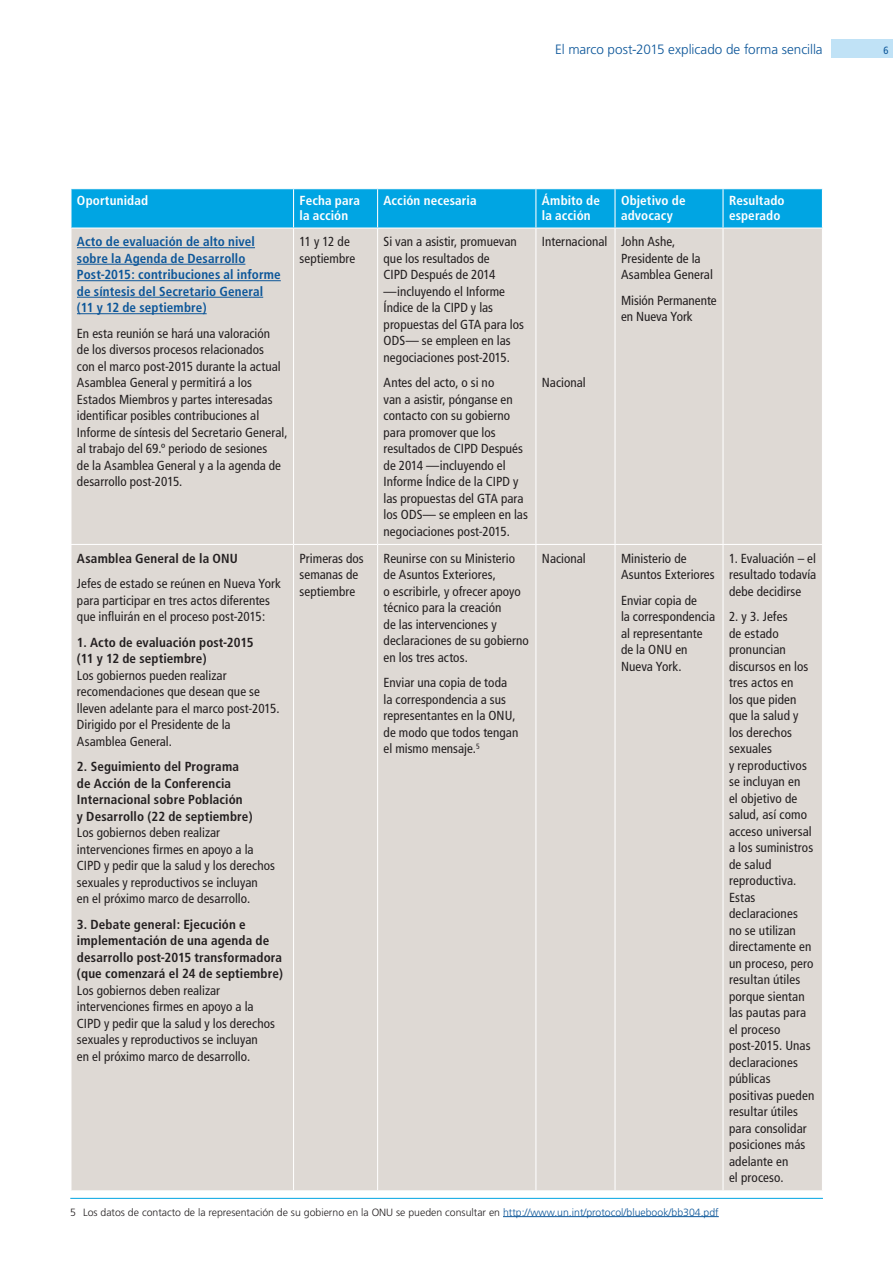
<style>
.page{position:relative;width:893px;height:1263px;background:#fff}
.page>*{position:absolute;margin:0;border:0;box-sizing:border-box;transform-origin:0 0}
.t1{font:300 13.5px "Frutiger";color:#0c5699}
.t2{font:condensed 13.2px/16.5px "Frutiger";letter-spacing:.005em;color:#231f20}
.t3{font:700 condensed 13.2px/16.5px "Frutiger";letter-spacing:.01em;color:#231f20}
.t4{font:700 condensed 13.2px/16.5px "Frutiger";letter-spacing:.01em;color:#0c5699}
.t5{font:700 condensed 13.2px/15px "Frutiger";letter-spacing:.01em;color:#fff}
.t6{font:300 10.5px "Frutiger";color:#231f20}
.t7{font:condensed 10.5px "Frutiger";color:#0c5699}
.s1{color:#0c5699}
</style>
<div class="page">
<div style="left:832px;top:39px;width:61px;height:18px;background:#c0e2f6"></div>
<div style="left:71px;top:189px;width:751px;height:38px;background:#00a5e3"></div>
<div style="left:71px;top:229px;width:751px;height:961px;background:#ded9d4"></div>
<hr style="left:293px;top:189px;width:1px;height:38px;background:#fff">
<hr style="left:377px;top:189px;width:1px;height:38px;background:#fff">
<hr style="left:535px;top:189px;width:1px;height:38px;background:#fff">
<hr style="left:614px;top:189px;width:2px;height:38px;background:#fff">
<hr style="left:722px;top:189px;width:2px;height:38px;background:#fff">
<hr style="left:293px;top:229px;width:1px;height:315px;background:#fff">
<hr style="left:377px;top:229px;width:1px;height:315px;background:#fff">
<hr style="left:535px;top:229px;width:1px;height:315px;background:#fff">
<hr style="left:614px;top:229px;width:2px;height:315px;background:#fff">
<hr style="left:722px;top:229px;width:2px;height:315px;background:#fff">
<hr style="left:70px;top:544px;width:224px;height:1px;background:#fff">
<hr style="left:294px;top:544px;width:84px;height:1px;background:#fff">
<hr style="left:293px;top:545px;width:1px;height:645px;background:#fff">
<hr style="left:378px;top:544px;width:158px;height:1px;background:#fff">
<hr style="left:377px;top:545px;width:1px;height:645px;background:#fff">
<hr style="left:536px;top:544px;width:79px;height:1px;background:#fff">
<hr style="left:535px;top:545px;width:1px;height:645px;background:#fff">
<hr style="left:615px;top:544px;width:108px;height:1px;background:#fff">
<hr style="left:614px;top:545px;width:2px;height:645px;background:#fff">
<hr style="left:723px;top:544px;width:100px;height:1px;background:#fff">
<hr style="left:722px;top:545px;width:2px;height:645px;background:#fff">
<hr style="left:77px;top:247px;width:178px;height:1px;background:#0c5699">
<hr style="left:77px;top:264px;width:168px;height:1px;background:#0c5699">
<hr style="left:77px;top:280px;width:204px;height:1px;background:#0c5699">
<hr style="left:77px;top:297px;width:186px;height:1px;background:#0c5699">
<hr style="left:77px;top:313px;width:130px;height:1px;background:#0c5699">
<hr style="left:70px;top:1198px;width:753px;height:1px;background:#00a5e3">
<hr style="left:503px;top:1216px;width:216px;height:1px;background:#0c5699">
<p class="t1" style="left:555px;top:42px;width:269px">El marco post-2015 explicado de forma sencilla</p>
<p class="t7" style="left:883px;top:44px;width:7px">6</p>
<p class="t5" style="left:77px;top:192px;width:73px">Oportunidad</p>
<p class="t5" style="left:300px;top:192px;width:62px">Fecha para la acción</p>
<p class="t5" style="left:384px;top:192px;width:95px">Acción necesaria</p>
<p class="t5" style="left:542px;top:192px;width:60px">Ámbito de la acción</p>
<p class="t5" style="left:621px;top:192px;width:66px">Objetivo de advocacy</p>
<p class="t5" style="left:729px;top:192px;width:57px">Resultado esperado</p>
<p class="t4" style="left:77px;top:234px;width:205px">Acto de evaluación de alto nivel sobre la Agenda de Desarrollo<br>Post-2015: contribuciones al informe de síntesis del Secretario General (11 y 12 de septiembre)</p>
<p class="t2" style="left:77px;top:325px;width:212px">En esta reunión se hará una valoración<br>de los diversos procesos relacionados<br>con el marco post-2015 durante la actual Asamblea General y permitirá a los Estados Miembros y partes interesadas identificar posibles contribuciones al Informe de síntesis del Secretario General, al trabajo del 69.º periodo de sesiones<br>de la Asamblea General y a la agenda de desarrollo post-2015.</p>
<p class="t2" style="left:542px;top:234px;width:67px">Internacional</p>
<p class="t2" style="left:621px;top:234px;width:93px">John Ashe,<br>Presidente de la<br>Asamblea General</p>
<p class="t2" style="left:621px;top:292px;width:97px">Misión Permanente en Nueva York</p>
<p class="t2" style="left:300px;top:234px;width:57px">11 y 12 de septiembre</p>
<p class="t2" style="left:384px;top:234px;width:142px">Si van a asistir, promuevan que los resultados de<br>CIPD Después de 2014 —incluyendo el Informe<br>Índice de la CIPD y las propuestas del GTA para los<br>ODS— se empleen en las negociaciones post-2015.</p>
<p class="t2" style="left:384px;top:375px;width:146px">Antes del acto, o si no<br>van a asistir, pónganse en contacto con su gobierno para promover que los resultados de CIPD Después de 2014 —incluyendo el<br>Informe Índice de la CIPD y las propuestas del GTA para los ODS— se empleen en las negociaciones post-2015.</p>
<p class="t2" style="left:542px;top:375px;width:45px">Nacional</p>
<p class="t3" style="left:77px;top:550px;width:162px">Asamblea General de la ONU</p>
<p class="t2" style="left:77px;top:575px;width:206px">Jefes de estado se reúnen en Nueva York para participar en tres actos diferentes que influirán en el proceso post-2015:</p>
<p class="t3" style="left:77px;top:634px;width:178px">1. Acto de evaluación post-2015 (11 y 12 de septiembre)</p>
<p class="t2" style="left:77px;top:667px;width:204px">Los gobiernos pueden realizar recomendaciones que desean que se lleven adelante para el marco post-2015.<br>Dirigido por el Presidente de la<br>Asamblea General.</p>
<p class="t3" style="left:77px;top:758px;width:177px">2. Seguimiento del Programa de Acción de la Conferencia<br>Internacional sobre Población<br>y Desarrollo (22 de septiembre)</p>
<p class="t2" style="left:77px;top:824px;width:200px">Los gobiernos deben realizar intervenciones firmes en apoyo a la CIPD y pedir que la salud y los derechos sexuales y reproductivos se incluyan<br>en el próximo marco de desarrollo.</p>
<p class="t3" style="left:77px;top:916px;width:208px">3. Debate general: Ejecución e implementación de una agenda de desarrollo post-2015 transformadora (que comenzará el 24 de septiembre)</p>
<p class="t2" style="left:77px;top:982px;width:200px">Los gobiernos deben realizar intervenciones firmes en apoyo a la CIPD y pedir que la salud y los derechos sexuales y reproductivos se incluyan<br>en el próximo marco de desarrollo.</p>
<p class="t2" style="left:300px;top:550px;width:66px">Primeras dos semanas de septiembre</p>
<p class="t2" style="left:384px;top:550px;width:147px">Reunirse con su Ministerio de Asuntos Exteriores,<br>o escribirle, y ofrecer apoyo técnico para la creación<br>de las intervenciones y declaraciones de su gobierno en los tres actos.</p>
<p class="t2" style="left:384px;top:674px;width:136px">Enviar una copia de toda la correspondencia a sus representantes en la ONU, de modo que todos tengan el mismo mensaje.<sup>5</sup></p>
<p class="t2" style="left:542px;top:550px;width:45px">Nacional</p>
<p class="t2" style="left:621px;top:550px;width:95px">Ministerio de<br>Asuntos Exteriores</p>
<p class="t2" style="left:621px;top:592px;width:96px">Enviar copia de<br>la correspondencia al representante de la ONU en<br>Nueva York.</p>
<p class="t2" style="left:729px;top:550px;width:89px;text-align:justify">1. Evaluación – el resultado todavía debe decidirse</p>
<p class="t2" style="left:729px;top:608px;width:87px">2. y 3. Jefes<br>de estado pronuncian discursos en los tres actos en<br>los que piden que la salud y los derechos sexuales<br>y reproductivos se incluyan en<br>el objetivo de salud, así como acceso universal a los suministros de salud reproductiva.<br>Estas declaraciones<br>no se utilizan directamente en un proceso, pero resultan útiles porque sientan las pautas para el proceso post-2015. Unas declaraciones públicas positivas pueden resultar útiles para consolidar posiciones más adelante en<br>el proceso.</p>
<p class="t6" style="left:70px;top:1206px;width:650px">5 Los datos de contacto de la representación de su gobierno en la ONU se pueden consultar en <span class="s1">http://www.un.int/protocol/bluebook/bb304.pdf</span></p>
</div>
